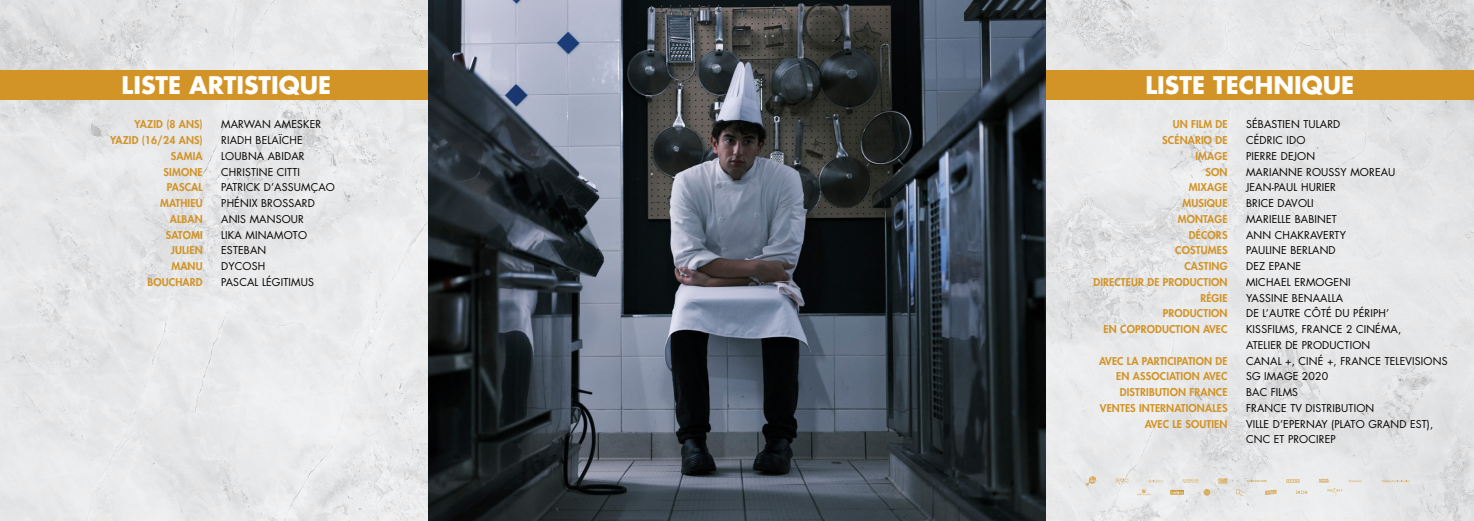
<style>
.page{position:relative;width:1474px;height:521px;background:#fff}
.page>*{position:absolute;margin:0;border:0;box-sizing:border-box;transform-origin:0 0}
.t1{font:700 23.62px "Futura Std";color:#fff}
.t2{font:10.5px/15.8px "Futura Std";letter-spacing:.015em;color:#020000}
.t3{font:800 10.5px "Futura Std";letter-spacing:.015em;color:#d29327}
</style>
<div class="page">
<img style="left:0;top:0;width:1473px;height:521px">
<div style="left:0;top:70px;width:428px;height:29px;background:#d29327"></div>
<div style="left:1001px;top:70px;width:472px;height:29px;background:#d29327"></div>
<img style="left:428px;top:0;width:617px;height:521px">
<svg style="left:1246px;top:480px;width:20px;height:2px"></svg>
<svg style="left:1085px;top:476px;width:11px;height:10px"></svg>
<svg style="left:1286px;top:479px;width:13px;height:4px"></svg>
<svg style="left:1318px;top:479px;width:10px;height:4px"></svg>
<svg style="left:1348px;top:480px;width:13px;height:2px"></svg>
<svg style="left:1148px;top:480px;width:15px;height:2px"></svg>
<svg style="left:1115px;top:478px;width:13px;height:6px"></svg>
<svg style="left:1381px;top:480px;width:28px;height:2px"></svg>
<svg style="left:1136px;top:489px;width:14px;height:6px"></svg>
<svg style="left:1295px;top:491px;width:12px;height:3px"></svg>
<svg style="left:1264px;top:490px;width:12px;height:5px"></svg>
<img style="left:1326px;top:488px;width:16px;height:8px">
<svg style="left:1170px;top:478px;width:57px;height:18px"></svg>
<svg style="left:1235px;top:489px;width:11px;height:7px"></svg>
<h1 class="t1" style="left:122px;top:70px;width:211px">LISTE ARTISTIQUE</h1>
<h1 class="t1" style="left:1145px;top:70px;width:210px">LISTE TECHNIQUE</h1>
<p class="t3" style="left:1172px;top:118px;width:56px">UN FILM DE</p>
<p class="t2" style="left:1245px;top:117px;width:96px">SÉBASTIEN TULARD</p>
<p class="t3" style="left:1162px;top:133px;width:67px">SCÉNARIO DE</p>
<p class="t2" style="left:1245px;top:132px;width:61px">CÉDRIC IDO</p>
<p class="t3" style="left:1195px;top:149px;width:34px">IMAGE</p>
<p class="t2" style="left:1245px;top:148px;width:71px">PIERRE DEJON</p>
<p class="t3" style="left:1205px;top:165px;width:24px">SON</p>
<p class="t2" style="left:1245px;top:164px;width:151px">MARIANNE ROUSSY MOREAU</p>
<p class="t3" style="left:1188px;top:181px;width:40px">MIXAGE</p>
<p class="t2" style="left:1245px;top:180px;width:91px">JEAN-PAUL HURIER</p>
<p class="t3" style="left:1182px;top:196px;width:47px">MUSIQUE</p>
<p class="t2" style="left:1245px;top:195px;width:69px">BRICE DAVOLI</p>
<p class="t3" style="left:1177px;top:212px;width:51px">MONTAGE</p>
<p class="t2" style="left:1245px;top:211px;width:92px">MARIELLE BABINET</p>
<p class="t3" style="left:1188px;top:228px;width:40px">DÉCORS</p>
<p class="t2" style="left:1245px;top:227px;width:101px">ANN CHAKRAVERTY</p>
<p class="t3" style="left:1175px;top:244px;width:54px">COSTUMES</p>
<p class="t2" style="left:1245px;top:243px;width:91px">PAULINE BERLAND</p>
<p class="t3" style="left:1184px;top:259px;width:45px">CASTING</p>
<p class="t2" style="left:1245px;top:258px;width:57px">DEZ EPANE</p>
<p class="t3" style="left:1093px;top:275px;width:136px">DIRECTEUR DE PRODUCTION</p>
<p class="t2" style="left:1245px;top:274px;width:106px">MICHAEL ERMOGENI</p>
<p class="t3" style="left:1200px;top:291px;width:29px">RÉGIE</p>
<p class="t2" style="left:1245px;top:290px;width:99px">YASSINE BENAALLA</p>
<p class="t3" style="left:1162px;top:307px;width:66px">PRODUCTION</p>
<p class="t2" style="left:1245px;top:306px;width:145px">DE L’AUTRE CÔTÉ DU PÉRIPH’</p>
<p class="t3" style="left:1103px;top:322px;width:125px">EN COPRODUCTION AVEC</p>
<p class="t2" style="left:1245px;top:321px;width:157px">KISSFILMS, FRANCE 2 CINÉMA,<br>ATELIER DE PRODUCTION</p>
<p class="t3" style="left:1099px;top:354px;width:130px">AVEC LA PARTICIPATION DE</p>
<p class="t2" style="left:1245px;top:353px;width:203px">CANAL +, CINÉ +, FRANCE TELEVISIONS</p>
<p class="t3" style="left:1116px;top:370px;width:113px">EN ASSOCIATION AVEC</p>
<p class="t2" style="left:1245px;top:369px;width:84px">SG IMAGE 2020</p>
<p class="t3" style="left:1119px;top:385px;width:109px">DISTRIBUTION FRANCE</p>
<p class="t2" style="left:1245px;top:384px;width:54px">BAC FILMS</p>
<p class="t3" style="left:1099px;top:401px;width:129px">VENTES INTERNATIONALES</p>
<p class="t2" style="left:1246px;top:400px;width:130px">FRANCE TV DISTRIBUTION</p>
<p class="t3" style="left:1144px;top:417px;width:84px">AVEC LE SOUTIEN</p>
<p class="t2" style="left:1246px;top:416px;width:189px">VILLE D’EPERNAY (PLATO GRAND EST),<br>CNC ET PROCIREP</p>
<p class="t3" style="left:135px;top:118px;width:70px">YAZID (8 ANS)</p>
<p class="t2" style="left:221px;top:117px;width:101px">MARWAN AMESKER</p>
<p class="t3" style="left:110px;top:133px;width:94px">YAZID (16/24 ANS)</p>
<p class="t2" style="left:221px;top:132px;width:83px">RIADH BELAÏCHE</p>
<p class="t3" style="left:171px;top:149px;width:33px">SAMIA</p>
<p class="t2" style="left:221px;top:148px;width:85px">LOUBNA ABIDAR</p>
<p class="t3" style="left:164px;top:165px;width:41px">SIMONE</p>
<p class="t2" style="left:221px;top:164px;width:80px">CHRISTINE CITTI</p>
<p class="t3" style="left:167px;top:181px;width:37px">PASCAL</p>
<p class="t2" style="left:221px;top:180px;width:115px">PATRICK D’ASSUMÇAO</p>
<p class="t3" style="left:160px;top:196px;width:44px">MATHIEU</p>
<p class="t2" style="left:221px;top:195px;width:95px">PHÉNIX BROSSARD</p>
<p class="t3" style="left:170px;top:212px;width:34px">ALBAN</p>
<p class="t2" style="left:221px;top:211px;width:84px">ANIS MANSOUR</p>
<p class="t3" style="left:166px;top:228px;width:38px">SATOMI</p>
<p class="t2" style="left:221px;top:227px;width:87px">LIKA MINAMOTO</p>
<p class="t3" style="left:171px;top:244px;width:33px">JULIEN</p>
<p class="t2" style="left:221px;top:243px;width:47px">ESTEBAN</p>
<p class="t3" style="left:171px;top:259px;width:33px">MANU</p>
<p class="t2" style="left:221px;top:258px;width:46px">DYCOSH</p>
<p class="t3" style="left:147px;top:275px;width:57px">BOUCHARD</p>
<p class="t2" style="left:221px;top:274px;width:94px">PASCAL LÉGITIMUS</p>
</div>
